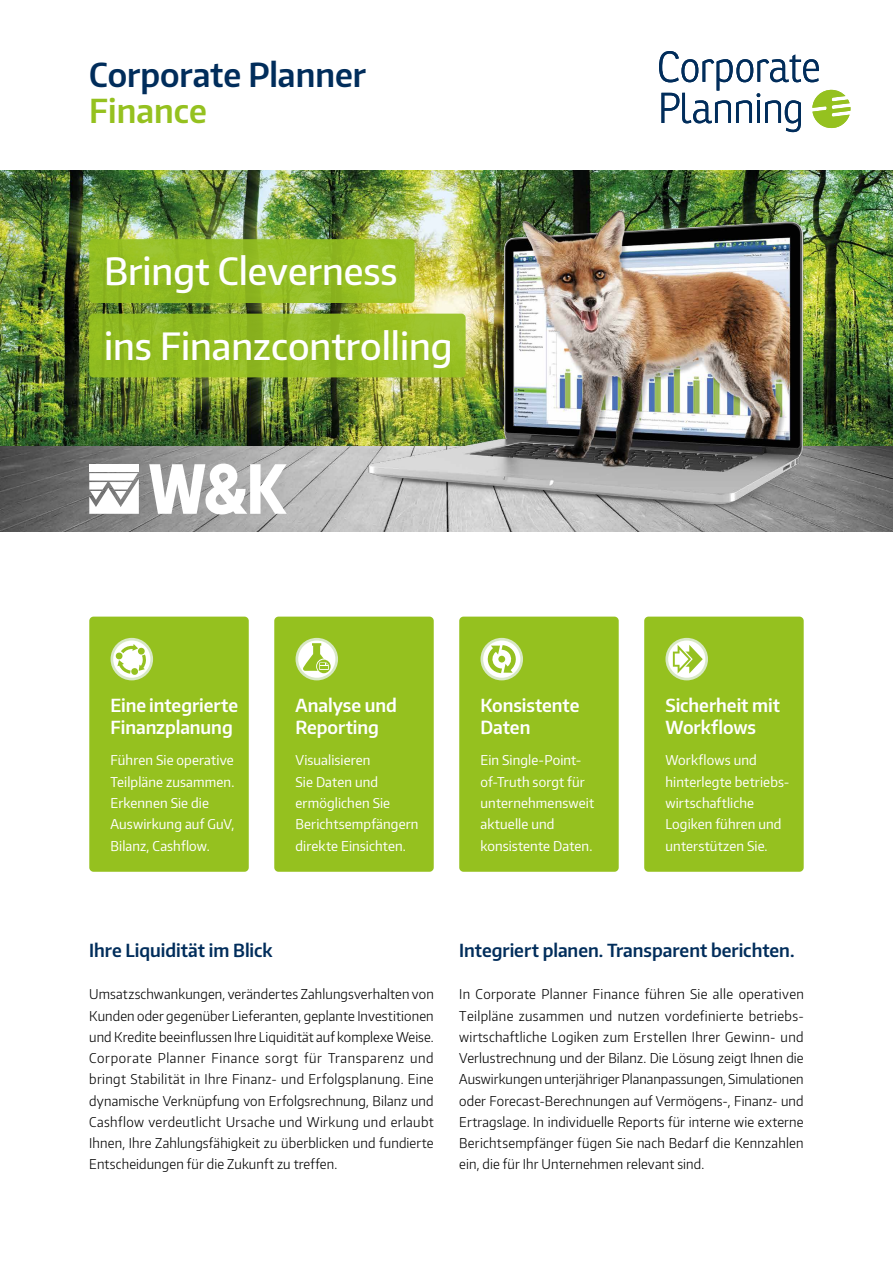
<style>
.page{position:relative;width:893px;height:1263px;background:#fff}
.page>*{position:absolute;margin:0;border:0;box-sizing:border-box;transform-origin:0 0}
.t1{font:37.5px/74.4px "Encode CP Medium";color:#fff}
.t2{font:700 33px "Encode CP Semi";color:#012d5b}
.t3{font:700 33px "Encode CP Semi";color:#95c11f}
.t4{font:700 18px/21.3px "Encode CP Semi";color:#fff}
.t5{font:700 18px "Encode CP Semi";color:#012d5b}
.t6{font:13.5px/21.3px "Encode CP Light";letter-spacing:.01em;color:#000;text-align:justify}
.t7{font:13.5px/21.3px "Encode CP Regular";letter-spacing:.01em;color:#fff}
</style>
<div class="page">
<svg style="left:659px;top:51px;width:191px;height:81px"></svg>
<div style="left:89px;top:617px;width:160px;height:255px;background:#95c11f;border-radius:4px"></div>
<div style="left:274px;top:617px;width:160px;height:255px;background:#95c11f;border-radius:4px"></div>
<svg style="left:296px;top:638px;width:42px;height:42px"></svg>
<div style="left:298px;top:640px;width:37px;height:38px;background:#fff;border-radius:50%"></div>
<svg style="left:111px;top:638px;width:42px;height:42px"></svg>
<div style="left:113px;top:640px;width:37px;height:38px;background:#fff;border-radius:50%"></div>
<div style="left:459px;top:617px;width:160px;height:255px;background:#95c11f;border-radius:4px"></div>
<div style="left:644px;top:617px;width:160px;height:255px;background:#95c11f;border-radius:4px"></div>
<svg style="left:665px;top:638px;width:43px;height:42px"></svg>
<svg style="left:668px;top:640px;width:37px;height:38px"></svg>
<svg style="left:480px;top:638px;width:43px;height:42px"></svg>
<div style="left:483px;top:640px;width:37px;height:38px;background:#fff;border-radius:50%"></div>
<img style="left:0;top:170px;width:893px;height:361px">
<div style="left:89px;top:239px;width:326px;height:64px;background:#95c11f;border-radius:4px"></div>
<div style="left:89px;top:314px;width:377px;height:63px;background:#95c11f;border-radius:4px"></div>
<img style="left:341px;top:210px;width:517px;height:307px">
<svg style="left:115px;top:644px;width:31px;height:31px"></svg>
<div style="left:317px;top:660px;width:14px;height:13px;background:#95c11f;border-radius:50%"></div>
<svg style="left:303px;top:643px;width:27px;height:28px"></svg>
<svg style="left:486px;top:645px;width:32px;height:28px"></svg>
<div style="left:498px;top:656px;width:7px;height:6px;background:#95c11f;border-radius:50%"></div>
<svg style="left:673px;top:645px;width:30px;height:28px"></svg>
<svg style="left:149px;top:461px;width:138px;height:53px"></svg>
<div style="left:89px;top:464px;width:50px;height:8px;background:#fff"></div>
<svg style="left:89px;top:473px;width:50px;height:41px"></svg>
<h2 class="t2" style="left:89px;top:53px;width:278px">Corporate Planner</h2>
<h2 class="t3" style="left:89px;top:89px;width:119px">Finance</h2>
<h1 class="t1" style="left:104px;top:233px;width:350px">Bringt Cleverness ins Finanzcontrolling</h1>
<h3 class="t4" style="left:111px;top:694px;width:129px">Eine integrierte<br>Finanzplanung</h3>
<p class="t7" style="left:111px;top:749px;width:125px">Führen Sie operative<br>Teilpläne zusammen.<br>Erkennen Sie die<br>Auswirkung auf GuV,<br>Bilanz, Cashflow.</p>
<h3 class="t4" style="left:296px;top:694px;width:103px">Analyse und<br>Reporting</h3>
<p class="t7" style="left:296px;top:749px;width:125px">Visualisieren<br>Sie Daten und ermöglichen Sie<br>Berichtsempfängern direkte Einsichten.</p>
<h3 class="t4" style="left:480px;top:694px;width:101px">Konsistente<br>Daten</h3>
<p class="t7" style="left:480px;top:749px;width:115px">Ein Single-Point&shy;of-Truth sorgt für unternehmensweit aktuelle und konsistente Daten.</p>
<h3 class="t4" style="left:665px;top:694px;width:116px">Sicherheit mit<br>Workflows</h3>
<p class="t7" style="left:665px;top:749px;width:126px">Workflows und hinterlegte betriebs&shy;wirtschaftliche<br>Logiken führen und unterstützen Sie.</p>
<h3 class="t5" style="left:89px;top:938px;width:185px">Ihre Liquidität im Blick</h3>
<p class="t6" style="left:89px;top:983px;width:346px">Umsatzschwankungen, verändertes Zahlungsverhalten von Kunden oder gegenüber Lieferanten, geplante Investitionen und Kredite beeinflussen Ihre Liquidität auf komplexe Weise.<br>Corporate Planner Finance sorgt für Transparenz und bringt Stabilität in Ihre Finanz- und Erfolgsplanung. Eine dynamische Verknüpfung von Erfolgsrechnung, Bilanz und Cashflow verdeutlicht Ursache und Wirkung und erlaubt Ihnen, Ihre Zahlungsfähigkeit zu überblicken und fundierte Entscheidungen für die Zukunft zu treffen.</p>
<h3 class="t5" style="left:459px;top:938px;width:337px">Integriert planen. Transparent berichten.</h3>
<p class="t6" style="left:459px;top:983px;width:346px">In Corporate Planner Finance führen Sie alle operativen Teilpläne zusammen und nutzen vordefinierte betriebs&shy;wirtschaftliche Logiken zum Erstellen Ihrer Gewinn- und Verlustrechnung und der Bilanz. Die Lösung zeigt Ihnen die Auswirkungen unterjähriger Plananpassungen, Simulationen oder Forecast-Berechnungen auf Vermögens-, Finanz- und Ertragslage. In individuelle Reports für interne wie externe Berichtsempfänger fügen Sie nach Bedarf die Kennzahlen ein, die für Ihr Unternehmen relevant sind.</p>
</div>
